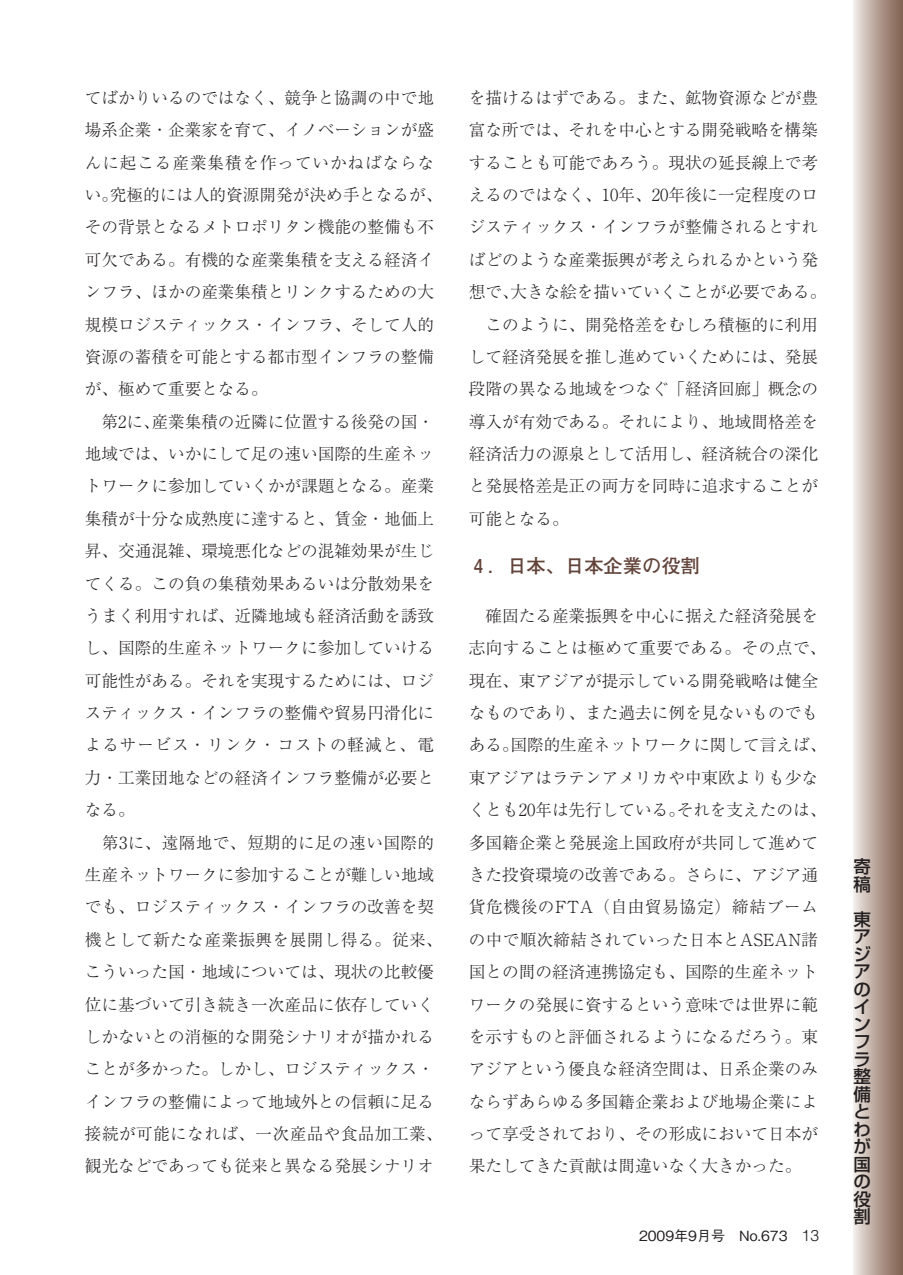
<style>
.page{position:relative;width:903px;height:1275px;background:#fff}
.page>*{position:absolute;margin:0;border:0;box-sizing:border-box;transform-origin:0 0}
.寄稿タテ-タイトル大{font:700 19.25px "Futo Go B101 Pr 5";color:#624339}
.t1{font:500 17.5px/17.5px "Shin Go Pr 5";color:#231f20}
.寄稿タテ-本文{font:300 16.62px/32.4px "Ryumin Pr 5";color:#231f20}
.t2{font:500 14px "Gothic BBB Pr 5";color:#231f20}
.s1{font-family:"Helvetica";font-weight:300;font-size:15.75px}
</style>
<div class="page">
<div style="left:853px;top:0;width:50px;height:1275px;background:linear-gradient(to right,#efe7e2,#7f5f4f)"></div>
<p class="寄稿タテ-本文" style="left:85px;top:80px;width:359px">てばかりいるのではなく、競争と協調の中で地場系企業・企業家を育て、イノベーションが盛んに起こる産業集積を作っていかねばならない。究極的には人的資源開発が決め手となるが、その背景となるメトロポリタン機能の整備も不可欠である。有機的な産業集積を支える経済インフラ、ほかの産業集積とリンクするための大規模ロジスティックス・インフラ、そして人的資源の蓄積を可能とする都市型インフラの整備が、極めて重要となる。</p>
<p class="寄稿タテ-本文" style="left:85px;top:404px;width:351px;text-align:justify">　第2に、産業集積の近隣に位置する後発の国・地域では、いかにして足の速い国際的生産ネットワークに参加していくかが課題となる。産業集積が十分な成熟度に達すると、賃金・地価上昇、交通混雑、環境悪化などの混雑効果が生じてくる。この負の集積効果あるいは分散効果をうまく利用すれば、近隣地域も経済活動を誘致し、国際的生産ネットワークに参加していける可能性がある。それを実現するためには、ロジスティックス・インフラの整備や貿易円滑化によるサービス・リンク・コストの軽減と、電力・工業団地などの経済インフラ整備が必要となる。</p>
<p class="寄稿タテ-本文" style="left:85px;top:825px;width:359px">　第3に、遠隔地で、短期的に足の速い国際的生産ネットワークに参加することが難しい地域でも、ロジスティックス・インフラの改善を契機として新たな産業振興を展開し得る。従来、こういった国・地域については、現状の比較優位に基づいて引き続き一次産品に依存していくしかないとの消極的な開発シナリオが描かれることが多かった。しかし、ロジスティックス・インフラの整備によって地域外との信頼に足る接続が可能になれば、一次産品や食品加工業、観光などであっても従来と異なる発展シナリオ</p>
<p class="寄稿タテ-本文" style="left:469px;top:80px;width:359px">を描けるはずである。また、鉱物資源などが豊富な所では、それを中心とする開発戦略を構築することも可能であろう。現状の延長線上で考えるのではなく、10年、20年後に一定程度のロジスティックス・インフラが整備されるとすればどのような産業振興が考えられるかという発想で、大きな絵を描いていくことが必要である。</p>
<p class="寄稿タテ-本文" style="left:469px;top:307px;width:351px;text-align:justify">　このように、開発格差をむしろ積極的に利用して経済発展を推し進めていくためには、発展段階の異なる地域をつなぐ「経済回廊」概念の導入が有効である。それにより、地域間格差を経済活力の源泉として活用し、経済統合の深化と発展格差是正の両方を同時に追求することが可能となる。</p>
<p class="寄稿タテ-タイトル大" style="left:469px;top:551px;width:232px">₄．日本、日本企業の役割</p>
<p class="寄稿タテ-本文" style="left:469px;top:598px;width:359px">　確固たる産業振興を中心に据えた経済発展を志向することは極めて重要である。その点で、現在、東アジアが提示している開発戦略は健全なものであり、また過去に例を見ないものでもある。国際的生産ネットワークに関して言えば、東アジアはラテンアメリカや中東欧よりも少なくとも20年は先行している。それを支えたのは、多国籍企業と発展途上国政府が共同して進めてきた投資環境の改善である。さらに、アジア通貨危機後のFTA（自由貿易協定）締結ブームの中で順次締結されていった日本とASEAN諸国との間の経済連携協定も、国際的生産ネットワークの発展に資するという意味では世界に範を示すものと評価されるようになるだろう。東アジアという優良な経済空間は、日系企業のみならずあらゆる多国籍企業および地場企業によって享受されており、その形成において日本が果たしてきた貢献は間違いなく大きかった。</p>
<p class="t2" style="left:639px;top:1224px;width:182px">2009年9月号　No.673　<span class="s1">13</span></p>
<p class="t1" style="left:853px;top:856px;width:18px">寄稿</p>
<p class="t1" style="left:853px;top:909px;width:19px;text-align:justify">東アジアのインフラ整備とわが国の役割</p>
</div>
